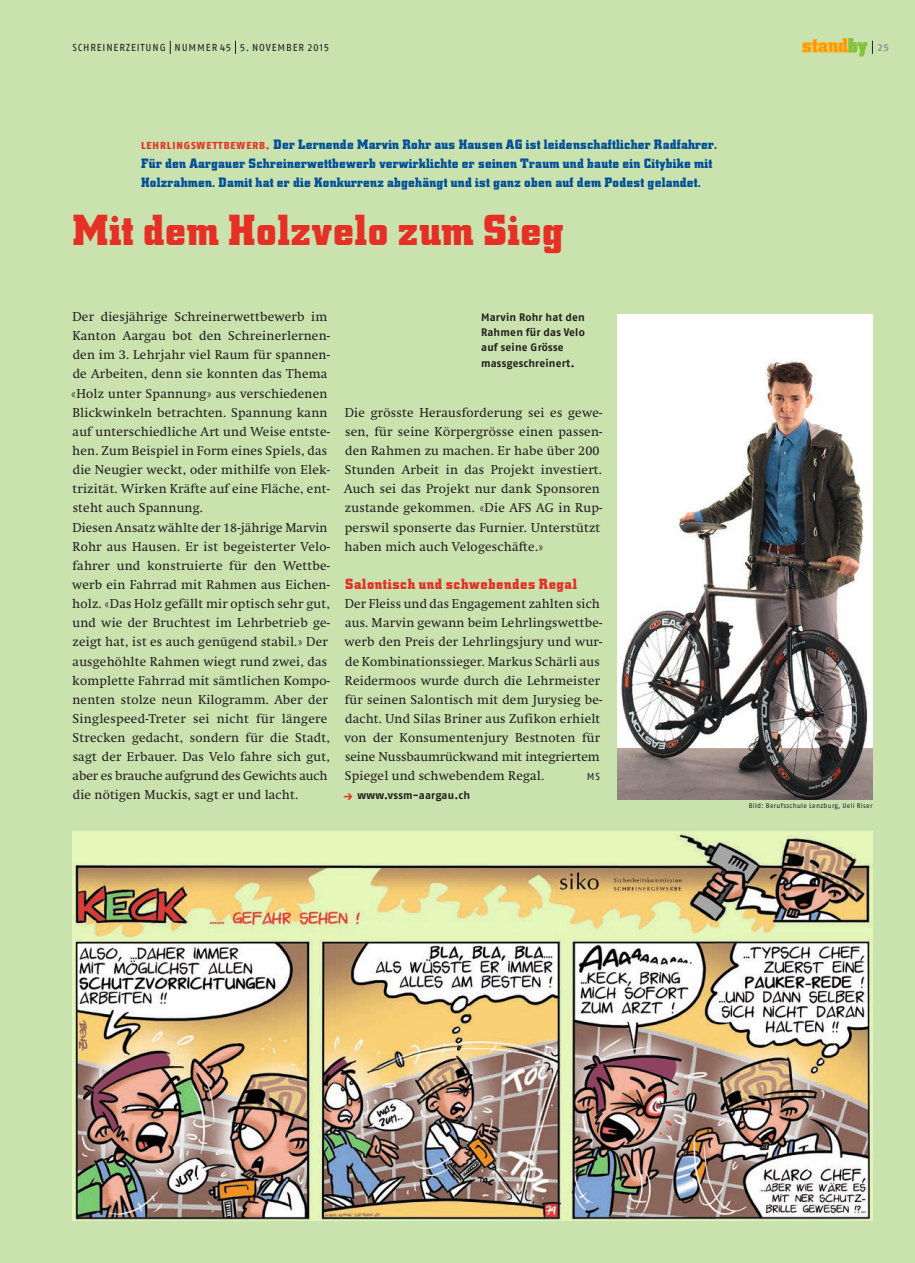
<style>
.page{position:relative;width:915px;height:1263px;background:#fff}
.page>*{position:absolute;margin:0;border:0;box-sizing:border-box;transform-origin:0 0}
.t1{font:42px "Downtown";letter-spacing:.01em;color:#e53025}
.t2{font:14.25px "Downtown";letter-spacing:.045em;color:#e53025}
.t3{font:13.2px/19.2px "Downtown";letter-spacing:.02em;color:#01509a}
.t4{font:12.75px/19.2px "Swift";letter-spacing:.02em;color:#231f20}
.t5{font:700 10.8px/15.3px "Fago OT";letter-spacing:.02em;color:#231f20}
.t6{font:10.2px "Fago OT";letter-spacing:.085em;color:#231f20}
.t7{font:700 10.2px "Fago OT";color:#939598}
.t8{font:6.75px "Fago OT";letter-spacing:.04em;color:#231f20}
.s1{font-family:"Fago OT";font-weight:800;font-size:10.2px;color:#e53025}
.s2{font-size:12px;color:#e53025}
</style>
<div class="page">
<div style="left:0;top:0;width:914px;height:1263px;background:#cae2ae"></div>
<svg style="left:170px;top:41px;width:1px;height:13px"></svg>
<svg style="left:235px;top:41px;width:1px;height:13px"></svg>
<svg style="left:802px;top:38px;width:70px;height:18px"></svg>
<img style="left:72px;top:831px;width:800px;height:390px">
<img style="left:617px;top:315px;width:255px;height:484px">
<p class="t6" style="left:72px;top:41px;width:258px">SCHREINERZEITUNG NUMMER 45 5. Novem ber 2015</p>
<p class="t7" style="left:877px;top:41px;width:13px">25</p>
<p class="t3" style="left:141px;top:134px;width:577px"><span class="s1">LEHRLINGSWETTBEWERB.</span> Der Lernende Marvin Rohr aus Hausen AG ist leidenschaftlicher Radfahrer.<br>Für den Aargauer Schreinerwettbewerb verwirklichte er seinen Traum und baute ein Citybike mit<br>Holzrahmen. Damit hat er die Konkurrenz abgehängt und ist ganz oben auf dem Podest gelandet.</p>
<h1 class="t1" style="left:72px;top:203px;width:492px">Mit dem Holzvelo zum Sieg</h1>
<p class="t4" style="left:71px;top:307px;width:260px">Der diesjährige Schreinerwettbewerb im Kanton Aargau bot den Schreinerlernen&shy;den im 3. Lehrjahr viel Raum für spannen&shy;de Arbeiten, denn sie konnten das Thema «Holz unter Spannung» aus verschiedenen Blickwinkeln betrachten. Spannung kann auf unterschiedliche Art und Weise entste&shy;hen. Zum Beispiel in Form eines Spiels, das die Neugier weckt, oder mithilfe von Elek&shy;trizität. Wirken Kräfte auf eine Fläche, ent&shy;steht auch Spannung.<br>Diesen Ansatz wählte der 18-jährige Marvin Rohr aus Hausen. Er ist begeisterter Velo&shy;fahrer und konstruierte für den Wettbe&shy;werb ein Fahrrad mit Rahmen aus Eichen&shy;holz. «Das Holz gefällt mir optisch sehr gut, und wie der Bruchtest im Lehrbetrieb ge&shy;zeigt hat, ist es auch genügend stabil.» Der ausgehöhlte Rahmen wiegt rund zwei, das komplette Fahrrad mit sämtlichen Kompo&shy;nenten stolze neun Kilogramm. Aber der Singlespeed-Treter sei nicht für längere Strecken gedacht, sondern für die Stadt, sagt der Erbauer. Das Velo fahre sich gut, aber es brauche aufgrund des Gewichts auch die nötigen Muckis, sagt er und lacht.</p>
<p class="t5" style="left:481px;top:309px;width:105px">Marvin Rohr hat den<br>Rahmen für das Velo auf seine Grösse massgeschreinert.</p>
<p class="t4" style="left:344px;top:403px;width:260px">Die grösste Herausforderung sei es gewe&shy;sen, für seine Körpergrösse einen passen&shy;den Rahmen zu machen. Er habe über 200<br>Stunden Arbeit in das Projekt investiert.<br>Auch sei das Projekt nur dank Sponsoren zustande gekommen. «Die AFS AG in Rup&shy;perswil sponserte das Furnier. Unterstützt haben mich auch Velogeschäfte.»</p>
<p class="t2" style="left:345px;top:575px;width:233px">Salontisch und schwebendes Regal</p>
<p class="t4" style="left:344px;top:594px;width:259px">Der Fleiss und das Engagement zahlten sich aus. Marvin gewann beim Lehrlingswettbe&shy;werb den Preis der Lehrlingsjury und wur&shy;de Kombinationssieger. Markus Schärli aus Reidermoos wurde durch die Lehrmeister für seinen Salontisch mit dem Jurysieg be&shy;dacht. Und Silas Briner aus Zufikon erhielt von der Konsumentenjury Bestnoten für seine Nussbaumrückwand mit integriertem Spiegel und schwebendem Regal.</p>
<p class="t6" style="left:586px;top:771px;width:15px">MS</p>
<p class="t5" style="left:343px;top:788px;width:128px"><span class="s2">→</span> www.vssm-aargau.ch</p>
<p class="t8" style="left:748px;top:801px;width:125px">Bild: Berufsschule Lenzburg, Ueli Riser</p>
</div>
